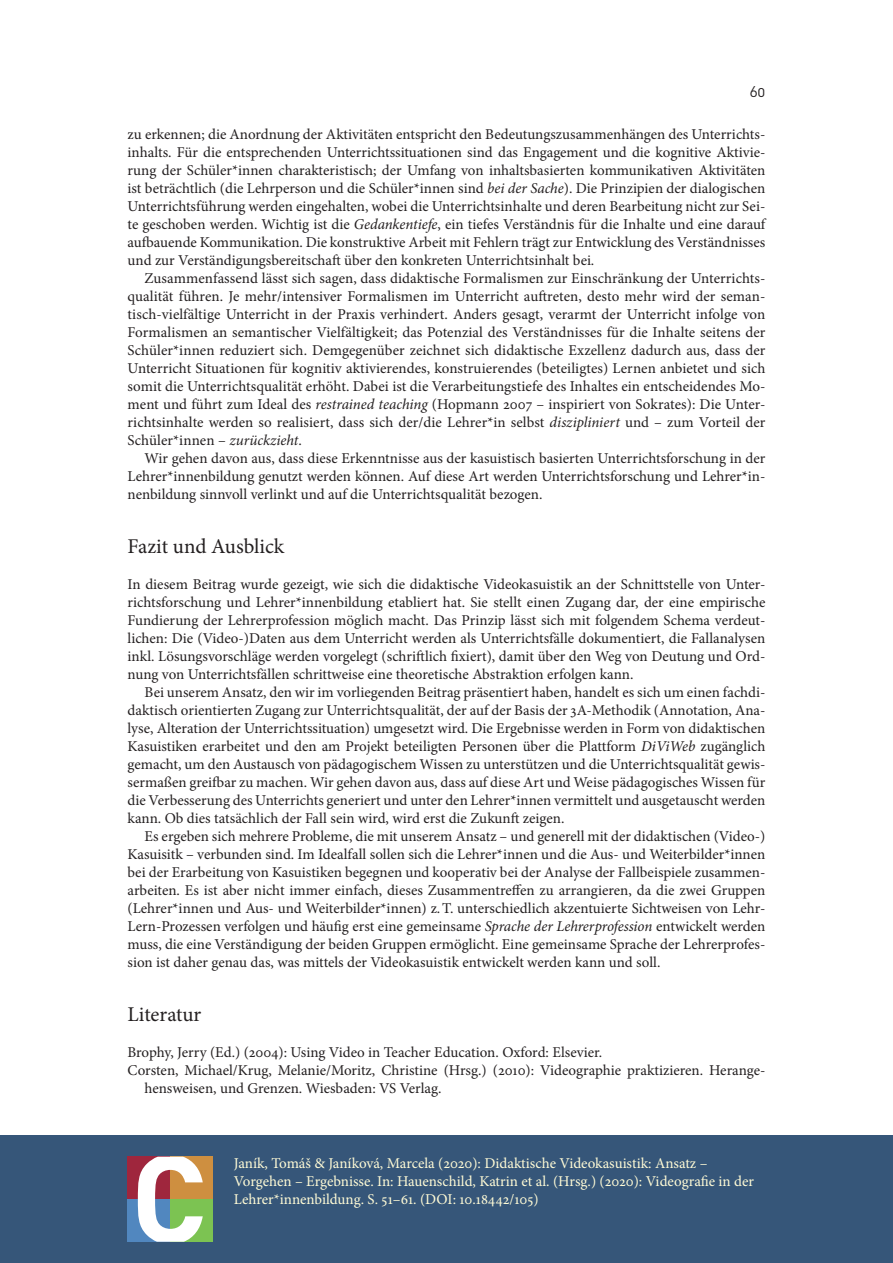
<style>
.page{position:relative;width:893px;height:1263px;background:#fff}
.page>*{position:absolute;margin:0;border:0;box-sizing:border-box;transform-origin:0 0}
.Überschrift_2{font:21px "Minion Pro";letter-spacing:-.005em;color:#231f20}
.Standard__nachfolgen{font:15px/18px "Minion Pro";color:#231f20;text-align:justify}
.Literaturverzeichnis{font:15px/18px "Minion Pro";color:#231f20}
.t1{font:15px/18px "Minion Pro";color:#fffbd6}
.t2{font:15px "DIN Pro";color:#231f20}
.s1{font-style:italic}
</style>
<div class="page">
<div style="left:0;top:1135px;width:893px;height:128px;background:#365679"></div>
<div style="left:170px;top:1199px;width:43px;height:43px;background:#7cc352"></div>
<div style="left:170px;top:1157px;width:43px;height:42px;background:#ce8f40"></div>
<div style="left:128px;top:1199px;width:42px;height:43px;background:#5187bf"></div>
<div style="left:128px;top:1157px;width:42px;height:42px;background:#9f263d"></div>
<svg style="left:138px;top:1157px;width:65px;height:85px"></svg>
<p class="t2" style="left:750px;top:79px;width:17px">60</p>
<p class="Standard__nachfolgen" style="left:128px;top:125px;width:639px">zu erkennen; die Anordnung der Aktivitäten entspricht den Bedeutungszusammenhängen des Unterrichts&shy;inhalts. Für die entsprechenden Unterrichtssituationen sind das Engagement und die kognitive Aktivie&shy;rung der Schüler*innen charakteristisch; der Umfang von inhaltsbasierten kommunikativen Aktivitäten ist beträchtlich (die Lehrperson und die Schüler*innen sind <span class="s1">bei der Sache</span>). Die Prinzipien der dialogischen Unterrichtsführung werden eingehalten, wobei die Unterrichtsinhalte und deren Bearbeitung nicht zur Sei&shy;te geschoben werden. Wichtig ist die <span class="s1">Gedankentiefe</span>, ein tiefes Verständnis für die Inhalte und eine darauf aufbauende Kommunikation. Die konstruktive Arbeit mit Fehlern trägt zur Entwicklung des Verständnisses und zur Verständigungsbereitschaft über den konkreten Unterrichtsinhalt bei.</p>
<p class="Standard__nachfolgen" style="left:128px;top:269px;width:639px;text-indent:17px">Zusammenfassend lässt sich sagen, dass didaktische Formalismen zur Einschränkung der Unterrichts&shy;qualität führen. Je mehr/intensiver Formalismen im Unterricht auftreten, desto mehr wird der seman&shy;tisch-vielfältige Unterricht in der Praxis verhindert. Anders gesagt, verarmt der Unterricht infolge von Formalismen an semantischer Vielfältigkeit; das Potenzial des Verständnisses für die Inhalte seitens der Schüler*innen reduziert sich. Demgegenüber zeichnet sich didaktische Exzellenz dadurch aus, dass der Unterricht Situationen für kognitiv aktivierendes, konstruierendes (beteiligtes) Lernen anbietet und sich somit die Unterrichtsqualität erhöht. Dabei ist die Verarbeitungstiefe des Inhaltes ein entscheidendes Mo&shy;ment und führt zum Ideal des <span class="s1">restrained teaching</span> (Hopmann 2007 – inspiriert von Sokrates): Die Unter&shy;richtsinhalte werden so realisiert, dass sich der/die Lehrer*in selbst <span class="s1">diszipliniert</span> und – zum Vorteil der Schüler*innen – <span class="s1">zurückzieht</span>.</p>
<p class="Standard__nachfolgen" style="left:128px;top:449px;width:639px;text-indent:17px">Wir gehen davon aus, dass diese Erkenntnisse aus der kasuistisch basierten Unterrichtsforschung in der Lehrer*innenbildung genutzt werden können. Auf diese Art werden Unterrichtsforschung und Lehrer*in&shy;nenbildung sinnvoll verlinkt und auf die Unterrichtsqualität bezogen.</p>
<p class="Überschrift_2" style="left:128px;top:532px;width:159px">Fazit und Ausblick</p>
<p class="Standard__nachfolgen" style="left:128px;top:575px;width:639px">In diesem Beitrag wurde gezeigt, wie sich die didaktische Videokasuistik an der Schnittstelle von Unter&shy;richtsforschung und Lehrer*innenbildung etabliert hat. Sie stellt einen Zugang dar, der eine empirische Fundierung der Lehrerprofession möglich macht. Das Prinzip lässt sich mit folgendem Schema verdeut&shy;lichen: Die (Video-)Daten aus dem Unterricht werden als Unterrichtsfälle dokumentiert, die Fallanalysen inkl. Lösungsvorschläge werden vorgelegt (schriftlich fixiert), damit über den Weg von Deutung und Ord&shy;nung von Unterrichtsfällen schrittweise eine theoretische Abstraktion erfolgen kann.</p>
<p class="Standard__nachfolgen" style="left:128px;top:683px;width:639px;text-indent:17px">Bei unserem Ansatz, den wir im vorliegenden Beitrag präsentiert haben, handelt es sich um einen fachdi&shy;daktisch orientierten Zugang zur Unterrichtsqualität, der auf der Basis der 3A-Methodik (Annotation, Ana&shy;lyse, Alteration der Unterrichtssituation) umgesetzt wird. Die Ergebnisse werden in Form von didaktischen Kasuistiken erarbeitet und den am Projekt beteiligten Personen über die Plattform <span class="s1">DiViWeb</span> zugänglich gemacht, um den Austausch von pädagogischem Wissen zu unterstützen und die Unterrichtsqualität gewis&shy;sermaßen greifbar zu machen. Wir gehen davon aus, dass auf diese Art und Weise pädagogisches Wissen für die Verbesserung des Unterrichts generiert und unter den Lehrer*innen vermittelt und ausgetauscht werden kann. Ob dies tatsächlich der Fall sein wird, wird erst die Zukunft zeigen.</p>
<p class="Standard__nachfolgen" style="left:128px;top:827px;width:639px;text-indent:17px">Es ergeben sich mehrere Probleme, die mit unserem Ansatz – und generell mit der didaktischen (Video-)<br>Kasuisitk – verbunden sind. Im Idealfall sollen sich die Lehrer*innen und die Aus- und Weiterbilder*innen bei der Erarbeitung von Kasuistiken begegnen und kooperativ bei der Analyse der Fallbeispiele zusammen&shy;arbeiten. Es ist aber nicht immer einfach, dieses Zusammentreffen zu arrangieren, da die zwei Gruppen (Lehrer*innen und Aus- und Weiterbilder*innen) z.T. unterschiedlich akzentuierte Sichtweisen von Lehr-Lern-Prozessen verfolgen und häufig erst eine gemeinsame <span class="s1">Sprache der Lehrerprofession</span> entwickelt werden muss, die eine Verständigung der beiden Gruppen ermöglicht. Eine gemeinsame Sprache der Lehrerprofes&shy;sion ist daher genau das, was mittels der Videokasuistik entwickelt werden kann und soll.</p>
<p class="Überschrift_2" style="left:128px;top:1000px;width:75px">Literatur</p>
<p class="Literaturverzeichnis" style="left:128px;top:1043px;width:476px">Brophy, Jerry (Ed.) (2004): Using Video in Teacher Education. Oxford: Elsevier.</p>
<p class="Literaturverzeichnis" style="left:145px;top:1061px;width:622px;text-indent:-17px">Corsten, Michael/Krug, Melanie/Moritz, Christine (Hrsg.) (2010): Videographie praktizieren. Herange&shy;hensweisen, und Grenzen. Wiesbaden: VS Verlag.</p>
<p class="t1" style="left:234px;top:1154px;width:522px">Janík, Tomáš &amp; Janíková, Marcela (2020): Didaktische Videokasuistik: Ansatz –<br>Vorgehen – Ergebnisse. In: Hauenschild, Katrin et al. (Hrsg.) (2020): Videografie in der<br>Lehrer*innenbildung. S. 51–61. (DOI: 10.18442/105)</p>
</div>
